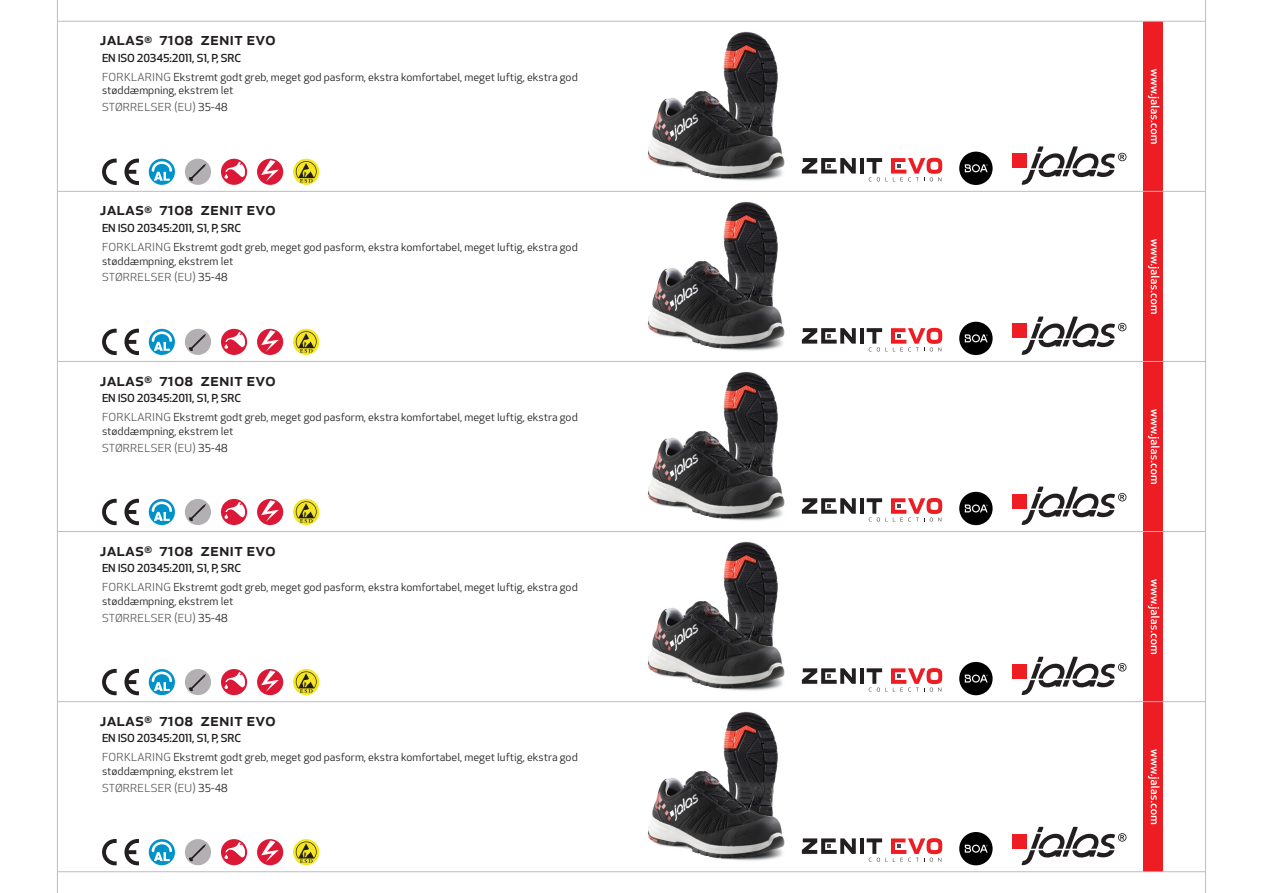
<style>
.page{position:relative;width:1263px;height:893px;background:#fff}
.page>*{position:absolute;margin:0;border:0;box-sizing:border-box;transform-origin:0 0}
.Produkt_namn{font:500 18px "Apex New";color:#231f20}
.Funktion{font:10.8px/13.5px "Apex New";color:#231f20;scale:1.06 1}
.Ingress{font:500 10.8px "Apex New";letter-spacing:-.015em;color:#231f20;scale:1.06 1}
.Funktion-2{font:10.8px "Apex New";letter-spacing:.025em;color:#57585a;scale:1.06 1}
.s1{font-size:10.5px}
.s2{color:#57585a}
.s3{color:#231f20}
</style>
<div class="page">
<hr style="left:860px;top:158px;width:4px;height:16px;background:#231f20">
<svg style="left:802px;top:158px;width:54px;height:16px"></svg>
<svg style="left:867px;top:158px;width:75px;height:23px"></svg>
<div style="left:959px;top:152px;width:33px;height:33px;background:#000001;border-radius:50%"></div>
<svg style="left:965px;top:164px;width:23px;height:8px"></svg>
<div style="left:1012px;top:153px;width:15px;height:15px;background:#ee1d23"></div>
<svg style="left:1021px;top:146px;width:105px;height:39px"></svg>
<svg style="left:124px;top:159px;width:15px;height:26px"></svg>
<svg style="left:102px;top:159px;width:15px;height:26px"></svg>
<svg style="left:149px;top:159px;width:26px;height:26px"></svg>
<svg style="left:152px;top:161px;width:20px;height:20px"></svg>
<div style="left:185px;top:159px;width:26px;height:26px;background:#b3b0b3;border-radius:50%"></div>
<svg style="left:189px;top:164px;width:17px;height:17px"></svg>
<div style="left:221px;top:159px;width:26px;height:26px;background:#db1836;border-radius:50%"></div>
<svg style="left:225px;top:162px;width:20px;height:17px"></svg>
<div style="left:257px;top:159px;width:26px;height:26px;background:#db1836;border-radius:50%"></div>
<svg style="left:261px;top:160px;width:18px;height:22px"></svg>
<svg style="left:293px;top:159px;width:26px;height:26px"></svg>
<svg style="left:296px;top:161px;width:21px;height:22px"></svg>
<img style="left:647px;top:31px;width:138px;height:150px">
<div style="left:1144px;top:21px;width:19px;height:170px;background:#ee1d23"></div>
<svg style="left:1148px;top:69px;width:11px;height:75px"></svg>
<hr style="left:860px;top:328px;width:4px;height:16px;background:#231f20">
<svg style="left:802px;top:328px;width:54px;height:16px"></svg>
<svg style="left:867px;top:328px;width:75px;height:23px"></svg>
<div style="left:959px;top:322px;width:33px;height:33px;background:#000001;border-radius:50%"></div>
<svg style="left:965px;top:334px;width:23px;height:8px"></svg>
<div style="left:1012px;top:323px;width:15px;height:15px;background:#ee1d23"></div>
<svg style="left:1021px;top:317px;width:105px;height:38px"></svg>
<svg style="left:124px;top:329px;width:15px;height:26px"></svg>
<svg style="left:102px;top:329px;width:15px;height:26px"></svg>
<div style="left:149px;top:329px;width:26px;height:26px;background:#0092c8;border-radius:50%"></div>
<svg style="left:152px;top:331px;width:20px;height:20px"></svg>
<div style="left:185px;top:329px;width:26px;height:26px;background:#b3b0b3;border-radius:50%"></div>
<svg style="left:189px;top:334px;width:17px;height:17px"></svg>
<div style="left:221px;top:329px;width:26px;height:26px;background:#db1836;border-radius:50%"></div>
<svg style="left:225px;top:332px;width:20px;height:17px"></svg>
<div style="left:257px;top:329px;width:26px;height:26px;background:#db1836;border-radius:50%"></div>
<svg style="left:261px;top:330px;width:18px;height:22px"></svg>
<svg style="left:293px;top:329px;width:26px;height:26px"></svg>
<svg style="left:296px;top:331px;width:21px;height:22px"></svg>
<img style="left:647px;top:201px;width:138px;height:150px">
<div style="left:1144px;top:191px;width:19px;height:170px;background:#ee1d23"></div>
<svg style="left:1148px;top:239px;width:11px;height:75px"></svg>
<hr style="left:860px;top:498px;width:4px;height:16px;background:#231f20">
<svg style="left:802px;top:498px;width:54px;height:16px"></svg>
<svg style="left:867px;top:498px;width:75px;height:24px"></svg>
<div style="left:959px;top:492px;width:33px;height:33px;background:#000001;border-radius:50%"></div>
<svg style="left:965px;top:504px;width:23px;height:8px"></svg>
<div style="left:1012px;top:494px;width:15px;height:14px;background:#ee1d23"></div>
<svg style="left:1021px;top:487px;width:105px;height:38px"></svg>
<svg style="left:124px;top:499px;width:15px;height:26px"></svg>
<svg style="left:102px;top:499px;width:15px;height:26px"></svg>
<svg style="left:149px;top:499px;width:26px;height:26px"></svg>
<svg style="left:152px;top:501px;width:20px;height:20px"></svg>
<div style="left:185px;top:499px;width:26px;height:26px;background:#b3b0b3;border-radius:50%"></div>
<svg style="left:189px;top:504px;width:17px;height:17px"></svg>
<div style="left:221px;top:499px;width:26px;height:26px;background:#db1836;border-radius:50%"></div>
<svg style="left:225px;top:502px;width:20px;height:17px"></svg>
<div style="left:257px;top:499px;width:26px;height:26px;background:#db1836;border-radius:50%"></div>
<svg style="left:261px;top:500px;width:18px;height:22px"></svg>
<svg style="left:293px;top:499px;width:26px;height:26px"></svg>
<svg style="left:296px;top:501px;width:21px;height:22px"></svg>
<img style="left:647px;top:371px;width:138px;height:150px">
<div style="left:1144px;top:361px;width:19px;height:170px;background:#ee1d23"></div>
<svg style="left:1148px;top:409px;width:11px;height:75px"></svg>
<hr style="left:860px;top:668px;width:4px;height:16px;background:#231f20">
<svg style="left:802px;top:668px;width:54px;height:16px"></svg>
<svg style="left:867px;top:668px;width:75px;height:24px"></svg>
<div style="left:959px;top:662px;width:33px;height:33px;background:#000001;border-radius:50%"></div>
<svg style="left:965px;top:675px;width:23px;height:8px"></svg>
<div style="left:1012px;top:664px;width:15px;height:15px;background:#ee1d23"></div>
<svg style="left:1021px;top:657px;width:105px;height:38px"></svg>
<svg style="left:124px;top:669px;width:15px;height:26px"></svg>
<svg style="left:102px;top:669px;width:15px;height:26px"></svg>
<svg style="left:149px;top:669px;width:26px;height:26px"></svg>
<svg style="left:152px;top:672px;width:20px;height:19px"></svg>
<div style="left:185px;top:669px;width:26px;height:26px;background:#b3b0b3;border-radius:50%"></div>
<svg style="left:189px;top:674px;width:17px;height:17px"></svg>
<div style="left:221px;top:669px;width:26px;height:26px;background:#db1836;border-radius:50%"></div>
<svg style="left:225px;top:672px;width:20px;height:17px"></svg>
<div style="left:257px;top:669px;width:26px;height:26px;background:#db1836;border-radius:50%"></div>
<svg style="left:261px;top:670px;width:18px;height:22px"></svg>
<svg style="left:293px;top:669px;width:26px;height:26px"></svg>
<svg style="left:296px;top:671px;width:21px;height:22px"></svg>
<img style="left:647px;top:541px;width:138px;height:150px">
<div style="left:1144px;top:531px;width:19px;height:171px;background:#ee1d23"></div>
<svg style="left:1148px;top:579px;width:11px;height:75px"></svg>
<hr style="left:860px;top:838px;width:4px;height:16px;background:#231f20">
<svg style="left:802px;top:838px;width:54px;height:16px"></svg>
<svg style="left:867px;top:838px;width:75px;height:24px"></svg>
<div style="left:959px;top:832px;width:33px;height:33px;background:#000001;border-radius:50%"></div>
<svg style="left:965px;top:845px;width:23px;height:8px"></svg>
<div style="left:1012px;top:834px;width:15px;height:15px;background:#ee1d23"></div>
<svg style="left:1021px;top:827px;width:105px;height:38px"></svg>
<svg style="left:124px;top:839px;width:15px;height:26px"></svg>
<svg style="left:102px;top:839px;width:15px;height:26px"></svg>
<svg style="left:149px;top:839px;width:26px;height:26px"></svg>
<svg style="left:152px;top:842px;width:20px;height:19px"></svg>
<div style="left:185px;top:839px;width:26px;height:26px;background:#b3b0b3;border-radius:50%"></div>
<svg style="left:189px;top:844px;width:17px;height:18px"></svg>
<div style="left:221px;top:839px;width:26px;height:26px;background:#db1836;border-radius:50%"></div>
<svg style="left:225px;top:842px;width:20px;height:17px"></svg>
<div style="left:257px;top:839px;width:26px;height:26px;background:#db1836;border-radius:50%"></div>
<svg style="left:261px;top:841px;width:18px;height:21px"></svg>
<svg style="left:293px;top:839px;width:26px;height:26px"></svg>
<svg style="left:296px;top:841px;width:21px;height:22px"></svg>
<img style="left:647px;top:711px;width:138px;height:150px">
<div style="left:1144px;top:702px;width:19px;height:170px;background:#ee1d23"></div>
<svg style="left:1148px;top:749px;width:11px;height:75px"></svg>
<hr style="left:57px;top:21px;width:1148px;height:1px;background:#bcbdc0">
<hr style="left:57px;top:191px;width:1148px;height:1px;background:#bcbdc0">
<hr style="left:57px;top:361px;width:1148px;height:1px;background:#bcbdc0">
<hr style="left:57px;top:531px;width:1148px;height:1px;background:#bcbdc0">
<hr style="left:57px;top:701px;width:1148px;height:1px;background:#bcbdc0">
<hr style="left:57px;top:871px;width:1148px;height:1px;background:#bcbdc0">
<hr style="left:57px;top:0;width:1px;height:893px;background:#bcbdc0">
<hr style="left:1205px;top:0;width:1px;height:893px;background:#bcbdc0">
<p class="Produkt_namn" style="left:100px;top:27px;width:177px">JALAS<span class="s1">®</span> 7108 ZENIT EVO</p>
<p class="Ingress" style="left:102px;top:51px;width:133px">EN ISO 20345:2011, S1, P, SRC</p>
<p class="Funktion" style="left:102px;top:70px;width:450px"><span class="s2">FORKLARING</span> Ekstremt godt greb, meget god pasform, ekstra komfortabel, meget luftig, ekstra god støddæmpning, ekstrem let</p>
<p class="Funktion-2" style="left:102px;top:101px;width:120px">STØRRELSER (EU) <span class="s3">35-48</span></p>
<p class="Produkt_namn" style="left:100px;top:197px;width:177px">JALAS<span class="s1">®</span> 7108 ZENIT EVO</p>
<p class="Ingress" style="left:102px;top:221px;width:133px">EN ISO 20345:2011, S1, P, SRC</p>
<p class="Funktion" style="left:102px;top:240px;width:450px"><span class="s2">FORKLARING</span> Ekstremt godt greb, meget god pasform, ekstra komfortabel, meget luftig, ekstra god støddæmpning, ekstrem let</p>
<p class="Funktion-2" style="left:102px;top:271px;width:120px">STØRRELSER (EU) <span class="s3">35-48</span></p>
<p class="Produkt_namn" style="left:100px;top:367px;width:177px">JALAS<span class="s1">®</span> 7108 ZENIT EVO</p>
<p class="Ingress" style="left:102px;top:391px;width:133px">EN ISO 20345:2011, S1, P, SRC</p>
<p class="Funktion" style="left:102px;top:410px;width:450px"><span class="s2">FORKLARING</span> Ekstremt godt greb, meget god pasform, ekstra komfortabel, meget luftig, ekstra god støddæmpning, ekstrem let</p>
<p class="Funktion-2" style="left:102px;top:441px;width:120px">STØRRELSER (EU) <span class="s3">35-48</span></p>
<p class="Produkt_namn" style="left:100px;top:537px;width:177px">JALAS<span class="s1">®</span> 7108 ZENIT EVO</p>
<p class="Ingress" style="left:102px;top:561px;width:133px">EN ISO 20345:2011, S1, P, SRC</p>
<p class="Funktion" style="left:102px;top:581px;width:450px"><span class="s2">FORKLARING</span> Ekstremt godt greb, meget god pasform, ekstra komfortabel, meget luftig, ekstra god støddæmpning, ekstrem let</p>
<p class="Funktion-2" style="left:102px;top:611px;width:120px">STØRRELSER (EU) <span class="s3">35-48</span></p>
<p class="Produkt_namn" style="left:100px;top:707px;width:177px">JALAS<span class="s1">®</span> 7108 ZENIT EVO</p>
<p class="Ingress" style="left:102px;top:731px;width:133px">EN ISO 20345:2011, S1, P, SRC</p>
<p class="Funktion" style="left:102px;top:751px;width:450px"><span class="s2">FORKLARING</span> Ekstremt godt greb, meget god pasform, ekstra komfortabel, meget luftig, ekstra god støddæmpning, ekstrem let</p>
<p class="Funktion-2" style="left:102px;top:781px;width:120px">STØRRELSER (EU) <span class="s3">35-48</span></p>
</div>
